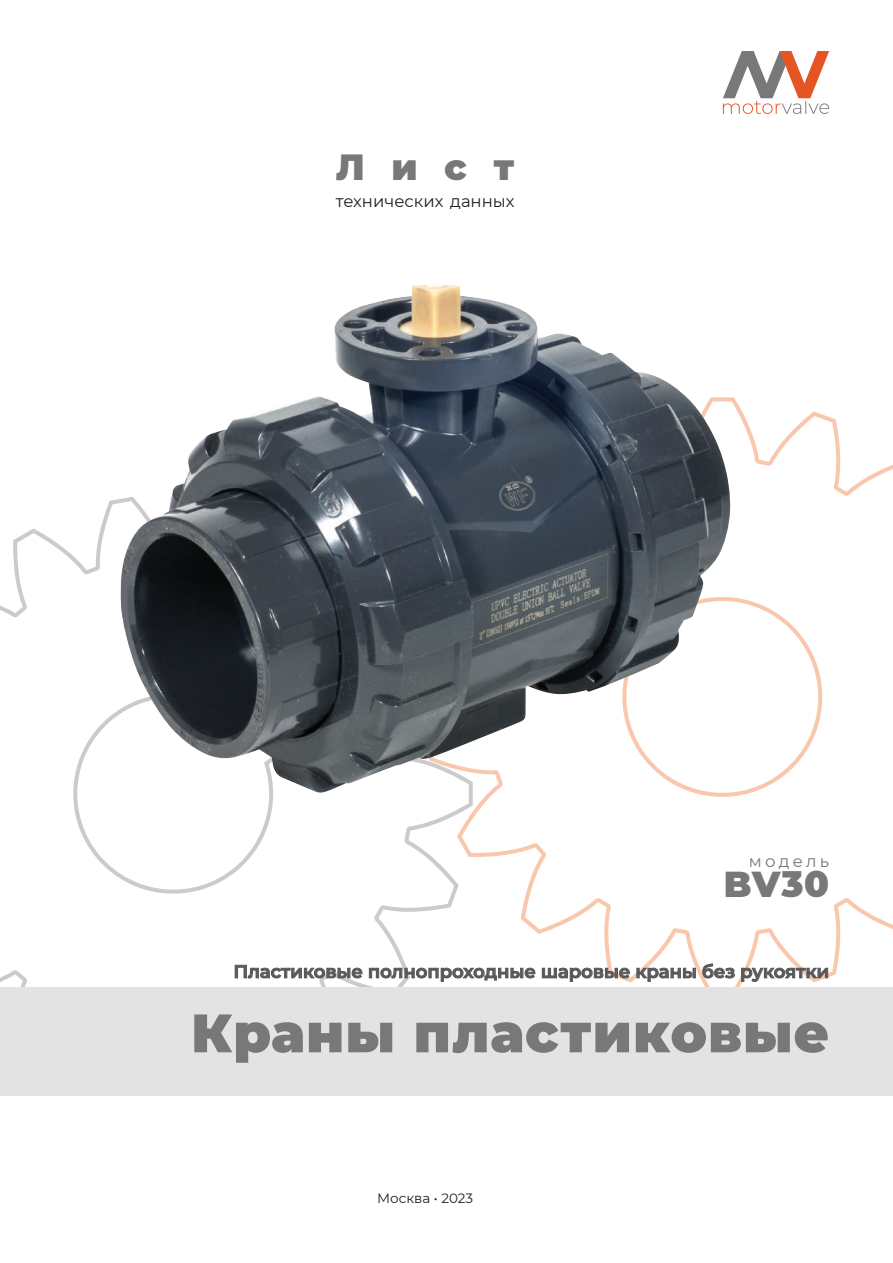
<style>
.page{position:relative;width:893px;height:1263px;background:#fff}
.page>*{position:absolute;margin:0;border:0;box-sizing:border-box;transform-origin:0 0}
.t1{font:900 54px "Montserrat";letter-spacing:.02em;color:#787779}
.t2{font:900 36px "Montserrat";letter-spacing:.385em;color:#787779}
.t3{font:600 18px "Montserrat";color:#57585a}
.t4{font:16.5px "Montserrat";color:#231f20}
.t5{font:16.5px "Montserrat";letter-spacing:.2em;color:#787779}
.t6{font:13.5px "Montserrat";color:#231f20}
</style>
<div class="page">
<svg style="left:0;top:499px;width:425px;height:488px"></svg>
<svg style="left:425px;top:397px;width:468px;height:590px"></svg>
<div style="left:0;top:987px;width:893px;height:108px;background:#e4e3e3"></div>
<svg style="left:723px;top:51px;width:106px;height:63px"></svg>
<img style="left:119px;top:285px;width:612px;height:509px">
<svg style="left:235px;top:965px;width:127px;height:22px"></svg>
<svg style="left:369px;top:968px;width:166px;height:19px"></svg>
<svg style="left:542px;top:968px;width:88px;height:14px"></svg>
<svg style="left:636px;top:968px;width:60px;height:14px"></svg>
<svg style="left:702px;top:963px;width:33px;height:15px"></svg>
<svg style="left:741px;top:968px;width:87px;height:14px"></svg>
<h2 class="t2" style="left:336px;top:140px;width:180px">Лист</h2>
<p class="t4" style="left:336px;top:190px;width:180px">технических данных</p>
<p class="t5" style="left:749px;top:850px;width:82px">модель</p>
<h2 class="t2" style="left:724px;top:857px;width:107px">BV30</h2>
<p class="t3" style="left:233px;top:959px;width:597px">Пластиковые полнопроходные шаровые краны без рукоятки</p>
<h1 class="t1" style="left:191px;top:992px;width:639px">Краны пластиковые</h1>
<p class="t6" style="left:377px;top:1189px;width:97px">Москва • 2023</p>
</div>
